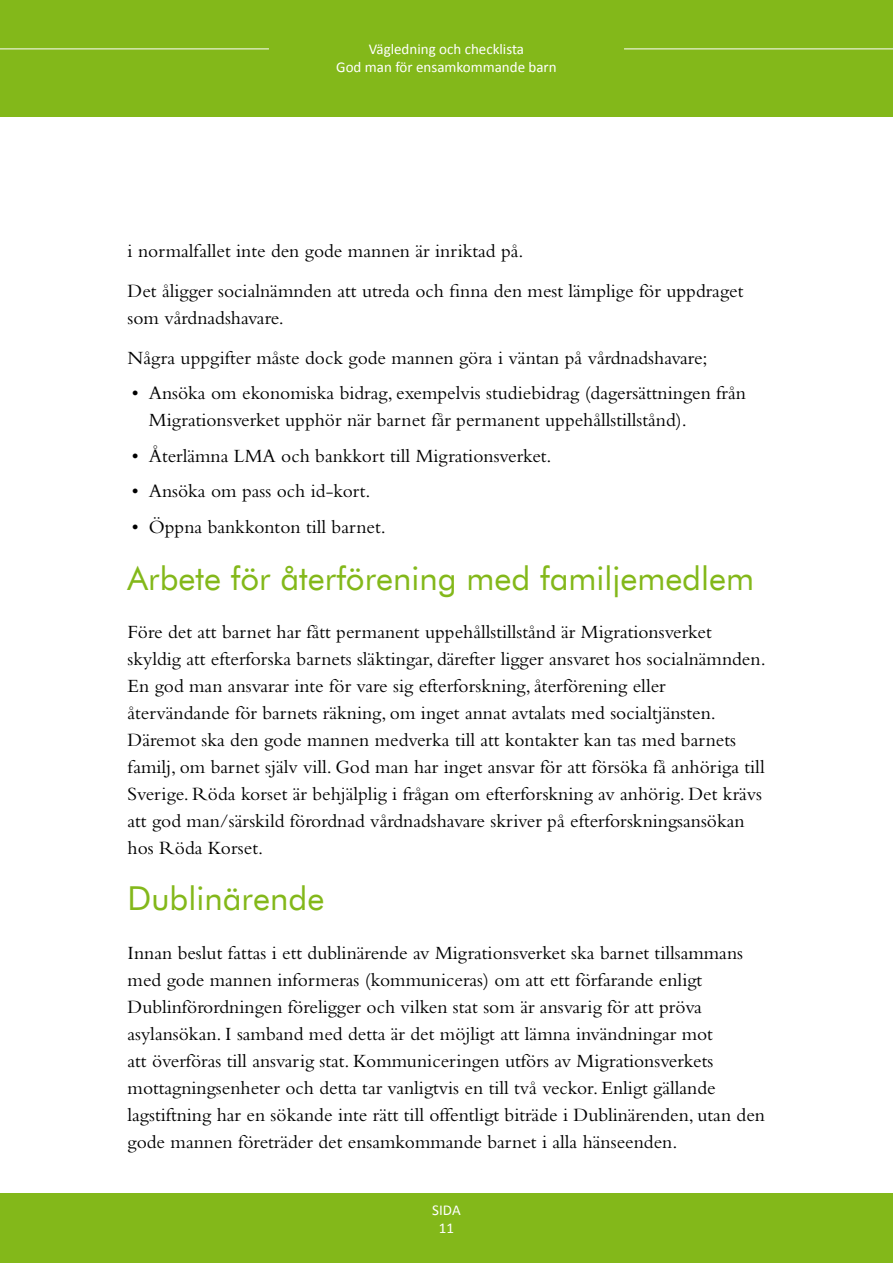
<style>
.page{position:relative;width:893px;height:1263px;background:#fff}
.page>*{position:absolute;margin:0;border:0;box-sizing:border-box;transform-origin:0 0}
.t1{font:33px "Futura BT";color:#83b81a}
.t2{font:19.5px/27px "Bembo";color:#000}
.t3{font:15px/18px "Calibri";color:#fff;text-align:center}
</style>
<div class="page">
<div style="left:0;top:1193px;width:893px;height:70px;background:#83b81a"></div>
<div style="left:0;top:1px;width:893px;height:116px;background:#83b81a"></div>
<hr style="left:0;top:49px;width:269px;height:1px;background:#fff">
<hr style="left:624px;top:49px;width:269px;height:1px;background:#fff">
<p class="t3" style="left:336px;top:40px;width:222px">Vägledning och checklista<br>God man för ensamkommande barn</p>
<p class="t2" style="left:128px;top:231px;width:617px;line-height:39.8px">i normalfallet inte den gode mannen är inriktad på.<br>Det åligger socialnämnden att utreda och finna den mest lämplige för uppdraget</p>
<p class="t2" style="left:128px;top:298px;width:582px;line-height:39.8px">som vårdnadshavare.<br>Några uppgifter måste dock gode mannen göra i väntan på vårdnadshavare;</p>
<p class="t2" style="left:149px;top:379px;width:599px;text-indent:-17px">• Ansöka om ekonomiska bidrag, exempelvis studiebidrag (dagersättningen från<br>Migrationsverket upphör när barnet får permanent uppehållstillstånd).</p>
<p class="t2" style="left:132px;top:442px;width:421px">• Återlämna LMA och bankkort till Migrationsverket.</p>
<p class="t2" style="left:132px;top:477px;width:240px">• Ansöka om pass och id-kort.</p>
<p class="t2" style="left:132px;top:513px;width:256px">• Öppna bankkonton till barnet.</p>
<h1 class="t1" style="left:128px;top:558px;width:628px">Arbete för återförening med familjemedlem</h1>
<p class="t2" style="left:128px;top:618px;width:640px">Före det att barnet har fått permanent uppehållstillstånd är Migrationsverket skyldig att efterforska barnets släktingar, därefter ligger ansvaret hos socialnämnden.<br>En god man ansvarar inte för vare sig efterforskning, återförening eller återvändande för barnets räkning, om inget annat avtalats med socialtjänsten.<br>Däremot ska den gode mannen medverka till att kontakter kan tas med barnets familj, om barnet själv vill. God man har inget ansvar för att försöka få anhöriga till Sverige. Röda korset är behjälplig i frågan om efterforskning av anhörig. Det krävs att god man/särskild förordnad vårdnadshavare skriver på efterforskningsansökan hos Röda Korset.</p>
<h1 class="t1" style="left:128px;top:879px;width:198px">Dublinärende</h1>
<p class="t2" style="left:128px;top:939px;width:639px">Innan beslut fattas i ett dublinärende av Migrationsverket ska barnet tillsammans med gode mannen informeras (kommuniceras) om att ett förfarande enligt Dublinförordningen föreligger och vilken stat som är ansvarig för att pröva asylansökan. I samband med detta är det möjligt att lämna invändningar mot<br>att överföras till ansvarig stat. Kommuniceringen utförs av Migrationsverkets mottagningsenheter och detta tar vanligtvis en till två veckor. Enligt gällande lagstiftning har en sökande inte rätt till offentligt biträde i Dublinärenden, utan den gode mannen företräder det ensamkommande barnet i alla hänseenden.</p>
<p class="t3" style="left:432px;top:1201px;width:30px">SIDA<br>11</p>
</div>
